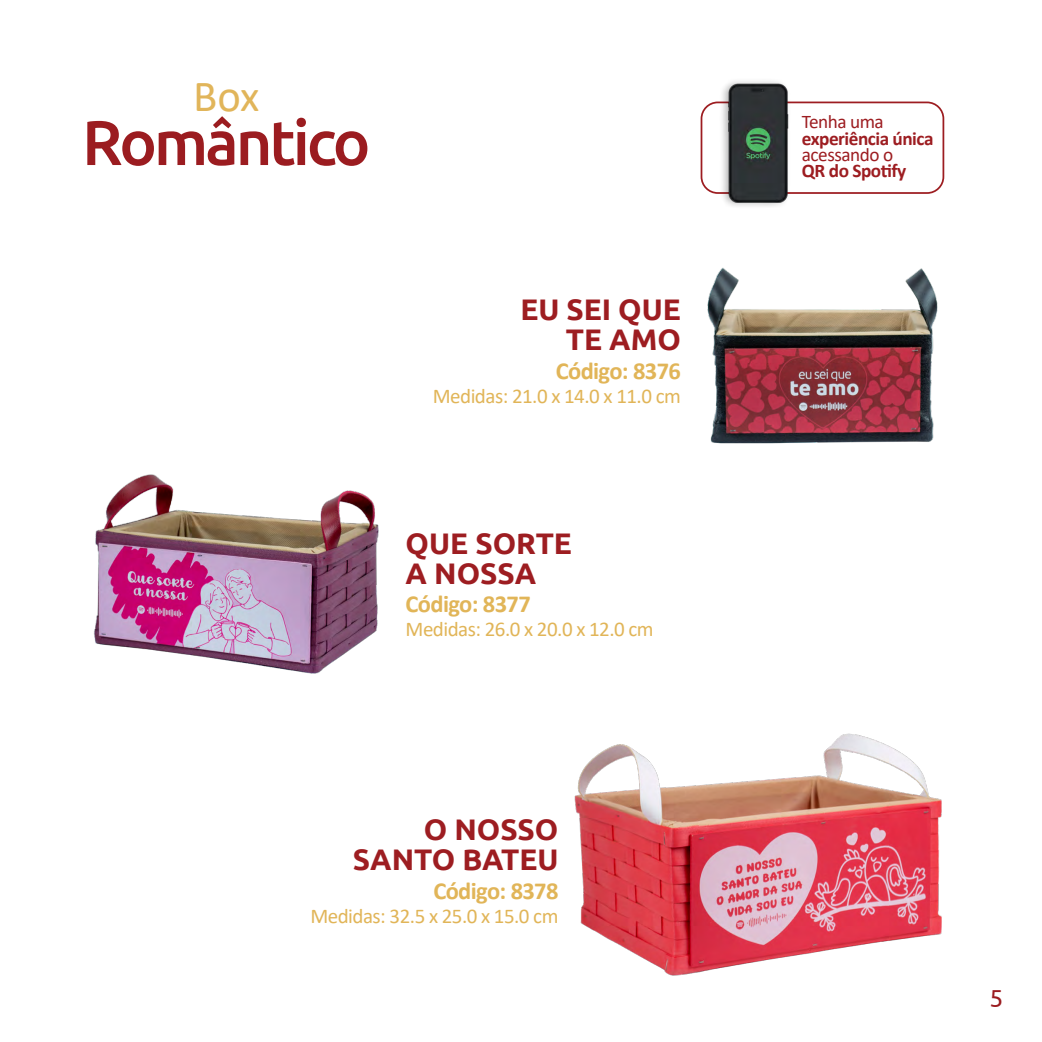
<style>
.page{position:relative;width:1042px;height:1042px;background:#fff}
.page>*{position:absolute;margin:0;border:0;box-sizing:border-box;transform-origin:0 0}
.t1{font:500 63px "Ubuntu";letter-spacing:-.05em;color:#9b1c20}
.t2{font:44.62px "Calibri";color:#e1b55a}
.t3{font:700 29.75px/29.8px "Ubuntu";color:#9d1d21;text-align:right}
.t4{font:700 24.5px "Calibri";letter-spacing:-.025em;color:#e1b558}
.t5{font:24.5px "Ubuntu";color:#9b1c20}
.t6{font:21px "Calibri";letter-spacing:-.025em;color:#e1b558}
.t7{font:700 19.25px "Calibri";letter-spacing:-.025em;color:#9d1d21}
.t8{font:19.25px "Calibri";letter-spacing:-.025em;color:#9d1d21}
</style>
<div class="page">
<div style="left:700px;top:102px;width:244px;height:92px;border:2px solid #9d1d21;border-radius:16px"></div>
<img style="left:707px;top:267px;width:231px;height:177px">
<img style="left:94px;top:474px;width:285px;height:200px">
<img style="left:574px;top:733px;width:368px;height:243px">
<div style="left:719px;top:77px;width:73px;height:133px;background:#000;opacity:.3"></div>
<img style="left:724px;top:77px;width:68px;height:132px">
<h2 class="t2" style="left:193px;top:65px;width:68px">Box</h2>
<h1 class="t1" style="left:82px;top:103px;width:290px">Romântico</h1>
<h3 class="t3" style="left:520px;top:294px;width:162px">EU SEI QUE<br>TE AMO</h3>
<p class="t4" style="left:556px;top:353px;width:127px">Código: 8376</p>
<p class="t6" style="left:433px;top:381px;width:249px">Medidas: 21.0 x 14.0 x 11.0 cm</p>
<h3 class="t3" style="left:406px;top:528px;width:168px;text-align:left">QUE SORTE<br>A NOSSA</h3>
<p class="t4" style="left:406px;top:586px;width:127px">Código: 8377</p>
<p class="t6" style="left:406px;top:614px;width:249px">Medidas: 26.0 x 20.0 x 12.0 cm</p>
<h3 class="t3" style="left:353px;top:814px;width:207px">O NOSSO<br>SANTO BATEU</h3>
<p class="t4" style="left:433px;top:874px;width:127px">Código: 8378</p>
<p class="t6" style="left:310px;top:902px;width:249px">Medidas: 32.5 x 25.0 x 15.0 cm</p>
<p class="t8" style="left:802px;top:109px;width:83px">Tenha uma</p>
<p class="t7" style="left:802px;top:125px;width:133px">experiência única</p>
<p class="t8" style="left:802px;top:141px;width:93px">acessando o</p>
<p class="t7" style="left:802px;top:157px;width:106px">QR do Spotify</p>
<p class="t5" style="left:989px;top:984px;width:15px">5</p>
</div>
